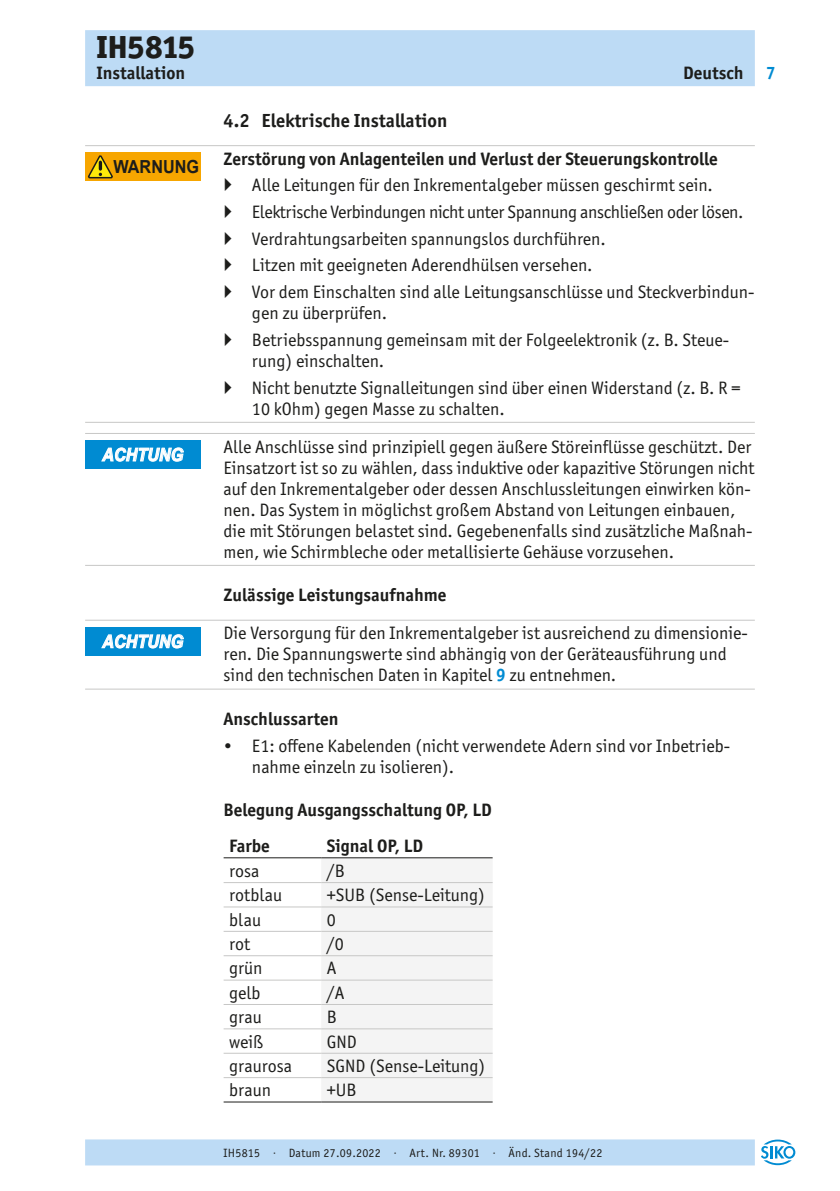
<style>
.page{position:relative;width:840px;height:1191px;background:#fff}
.page>*{position:absolute;margin:0;border:0;box-sizing:border-box;transform-origin:0 0}
.t1{font:800 32px "Officina Sans ITC Pro";color:#1d1d1b}
.t2{font:700 19px "Officina Sans ITC Pro";color:#1d1d1b}
.t3{font:18px/21px "Officina Sans ITC Pro";color:#1d1d1b}
.t4{font:700 18px/35.8px "Officina Sans ITC Pro";color:#1d1d1b}
.t5{font:italic 700 18px "Arial";color:#fff;scale:.9 1}
.t6{font:700 18px "Arial";color:#1d1d1b;scale:.9 1}
.t7{font:700 18px "Officina Sans ITC Pro";color:#008bd2}
.t8{font:12px "Officina Sans ITC Pro";letter-spacing:.02em;color:#1d1d1b}
.s1{font-weight:700;color:#008bd2}
</style>
<div class="page">
<div style="left:85px;top:30px;width:669px;height:56px;background:#bddbf5"></div>
<div style="left:85px;top:1139px;width:669px;height:26px;background:#bddbf5"></div>
<svg style="left:761px;top:1139px;width:33px;height:26px"></svg>
<hr style="left:85px;top:145px;width:669px;height:1px;background:#c7c7c6">
<hr style="left:85px;top:422px;width:669px;height:1px;background:#c7c7c6">
<hr style="left:85px;top:433px;width:669px;height:1px;background:#c7c7c6">
<hr style="left:85px;top:565px;width:669px;height:1px;background:#c7c7c6">
<hr style="left:85px;top:620px;width:669px;height:1px;background:#c7c7c6">
<hr style="left:85px;top:688px;width:669px;height:1px;background:#c7c7c6">
<div style="left:321px;top:858px;width:171px;height:243px;background:#f4f4f4"></div>
<hr style="left:321px;top:857px;width:171px;height:1px;background:#1d1d1b">
<hr style="left:223px;top:857px;width:98px;height:1px;background:#1d1d1b">
<hr style="left:223px;top:979px;width:98px;height:1px;background:#c7c7c6">
<hr style="left:321px;top:979px;width:171px;height:1px;background:#c7c7c6">
<hr style="left:223px;top:1004px;width:98px;height:1px;background:#c7c7c6">
<hr style="left:321px;top:1004px;width:171px;height:1px;background:#c7c7c6">
<hr style="left:223px;top:1028px;width:98px;height:1px;background:#c7c7c6">
<hr style="left:321px;top:1028px;width:171px;height:1px;background:#c7c7c6">
<hr style="left:223px;top:1052px;width:98px;height:1px;background:#c7c7c6">
<hr style="left:321px;top:1052px;width:171px;height:1px;background:#c7c7c6">
<hr style="left:223px;top:1077px;width:98px;height:1px;background:#c7c7c6">
<hr style="left:321px;top:1077px;width:171px;height:1px;background:#c7c7c6">
<hr style="left:223px;top:882px;width:98px;height:1px;background:#c7c7c6">
<hr style="left:321px;top:882px;width:171px;height:1px;background:#c7c7c6">
<hr style="left:223px;top:906px;width:98px;height:1px;background:#c7c7c6">
<hr style="left:321px;top:906px;width:171px;height:1px;background:#c7c7c6">
<hr style="left:223px;top:931px;width:98px;height:1px;background:#c7c7c6">
<hr style="left:321px;top:931px;width:171px;height:1px;background:#c7c7c6">
<hr style="left:223px;top:955px;width:98px;height:1px;background:#c7c7c6">
<hr style="left:321px;top:955px;width:171px;height:1px;background:#c7c7c6">
<hr style="left:223px;top:1101px;width:98px;height:1px;background:#1d1d1b">
<hr style="left:321px;top:1101px;width:171px;height:1px;background:#1d1d1b">
<div style="left:85px;top:152px;width:116px;height:28px;background:#f7a600"></div>
<svg style="left:87px;top:155px;width:26px;height:24px"></svg>
<div style="left:85px;top:440px;width:116px;height:28px;background:#008bd2"></div>
<svg style="left:102px;top:448px;width:81px;height:13px"></svg>
<div style="left:85px;top:627px;width:116px;height:28px;background:#008bd2"></div>
<svg style="left:102px;top:634px;width:81px;height:14px"></svg>
<h1 class="t1" style="left:96px;top:26px;width:100px">IH5815</h1>
<p class="t4" style="left:96px;top:55px;width:90px">Installation</p>
<p class="t4" style="left:682px;top:55px;width:62px">Deutsch</p>
<p class="t7" style="left:765px;top:62px;width:11px">7</p>
<p class="t6" style="left:113px;top:155px;width:97px">WARNUNG</p>
<p class="t5" style="left:102px;top:443px;width:92px">ACHTUNG</p>
<p class="t5" style="left:102px;top:630px;width:92px">ACHTUNG</p>
<p class="t2" style="left:223px;top:108px;width:225px">4.2 Elektrische Installation</p>
<p class="t4" style="left:223px;top:141px;width:495px">Zerstörung von Anlagenteilen und Verlust der Steuerungskontrolle</p>
<p class="t3" style="left:252px;top:172px;width:504px;line-height:26.6px">Alle Leitungen für den Inkrementalgeber müssen geschirmt sein.<br>Elektrische Verbindungen nicht unter Spannung anschließen oder lösen.<br>Verdrahtungsarbeiten spannungslos durchführen.<br>Litzen mit geeigneten Aderendhülsen versehen.<br>Vor dem Einschalten sind alle Leitungsanschlüsse und Steckverbindun-</p>
<p class="t3" style="left:252px;top:300px;width:478px;line-height:26.6px">gen zu überprüfen.<br>Betriebsspannung gemeinsam mit der Folgeelektronik (z. B. Steue-</p>
<p class="t3" style="left:252px;top:347px;width:489px;line-height:26.6px">rung) einschalten.<br>Nicht benutzte Signalleitungen sind über einen Widerstand (z. B. R =</p>
<p class="t3" style="left:223px;top:389px;width:529px;line-height:38px;text-indent:28px">10 kOhm) gegen Masse zu schalten.<br>Alle Anschlüsse sind prinzipiell gegen äußere Störeinflüsse geschützt. Der</p>
<p class="t3" style="left:223px;top:457px;width:532px">Einsatzort ist so zu wählen, dass induktive oder kapazitive Störungen nicht auf den Inkrementalgeber oder dessen Anschlussleitungen einwirken kön&shy;nen. Das System in möglichst großem Abstand von Leitungen einbauen, die mit Störungen belastet sind. Gegebenenfalls sind zusätzliche Maßnah&shy;men, wie Schirmbleche oder metallisierte Gehäuse vorzusehen.</p>
<p class="t4" style="left:223px;top:577px;width:224px">Zulässige Leistungsaufnahme</p>
<p class="t3" style="left:223px;top:622px;width:525px">Die Versorgung für den Inkrementalgeber ist ausreichend zu dimensionie&shy;ren. Die Spannungswerte sind abhängig von der Geräteausführung und sind den technischen Daten in Kapitel <span class="s1">9</span> zu entnehmen.</p>
<p class="t4" style="left:223px;top:701px;width:116px">Anschlussarten</p>
<p class="t3" style="left:252px;top:735px;width:479px;text-indent:-28px">• E1: offene Kabelenden (nicht verwendete Adern sind vor Inbetrieb&shy;nahme einzeln zu isolieren).</p>
<p class="t4" style="left:229px;top:792px;width:264px;text-indent:-6px">Belegung Ausgangsschaltung OP, LD<br>Farbe</p>
<p class="t4" style="left:327px;top:828px;width:98px">Signal OP, LD</p>
<p class="t3" style="left:229px;top:860px;width:32px">rosa</p>
<p class="t3" style="left:327px;top:860px;width:19px">/B</p>
<p class="t3" style="left:229px;top:884px;width:54px">rotblau</p>
<p class="t3" style="left:327px;top:884px;width:159px">+SUB (Sense-Leitung)</p>
<p class="t3" style="left:229px;top:909px;width:33px">blau</p>
<p class="t3" style="left:327px;top:909px;width:10px">0</p>
<p class="t3" style="left:229px;top:933px;width:22px">rot</p>
<p class="t3" style="left:327px;top:933px;width:18px">/0</p>
<p class="t3" style="left:229px;top:957px;width:35px">grün</p>
<p class="t3" style="left:327px;top:957px;width:11px">A</p>
<p class="t3" style="left:229px;top:982px;width:33px">gelb</p>
<p class="t3" style="left:327px;top:982px;width:19px">/A</p>
<p class="t3" style="left:229px;top:1006px;width:34px">grau</p>
<p class="t3" style="left:327px;top:1006px;width:12px">B</p>
<p class="t3" style="left:229px;top:1031px;width:36px">weiß</p>
<p class="t3" style="left:327px;top:1031px;width:32px">GND</p>
<p class="t3" style="left:229px;top:1055px;width:64px">graurosa</p>
<p class="t3" style="left:327px;top:1055px;width:160px">SGND (Sense-Leitung)</p>
<p class="t3" style="left:229px;top:1079px;width:43px">braun</p>
<p class="t3" style="left:327px;top:1079px;width:31px">+UB</p>
<p class="t8" style="left:223px;top:1145px;width:380px">IH5815 · Datum 27.09.2022 · Art. Nr. 89301 · Änd. Stand 194/22</p>
</div>
